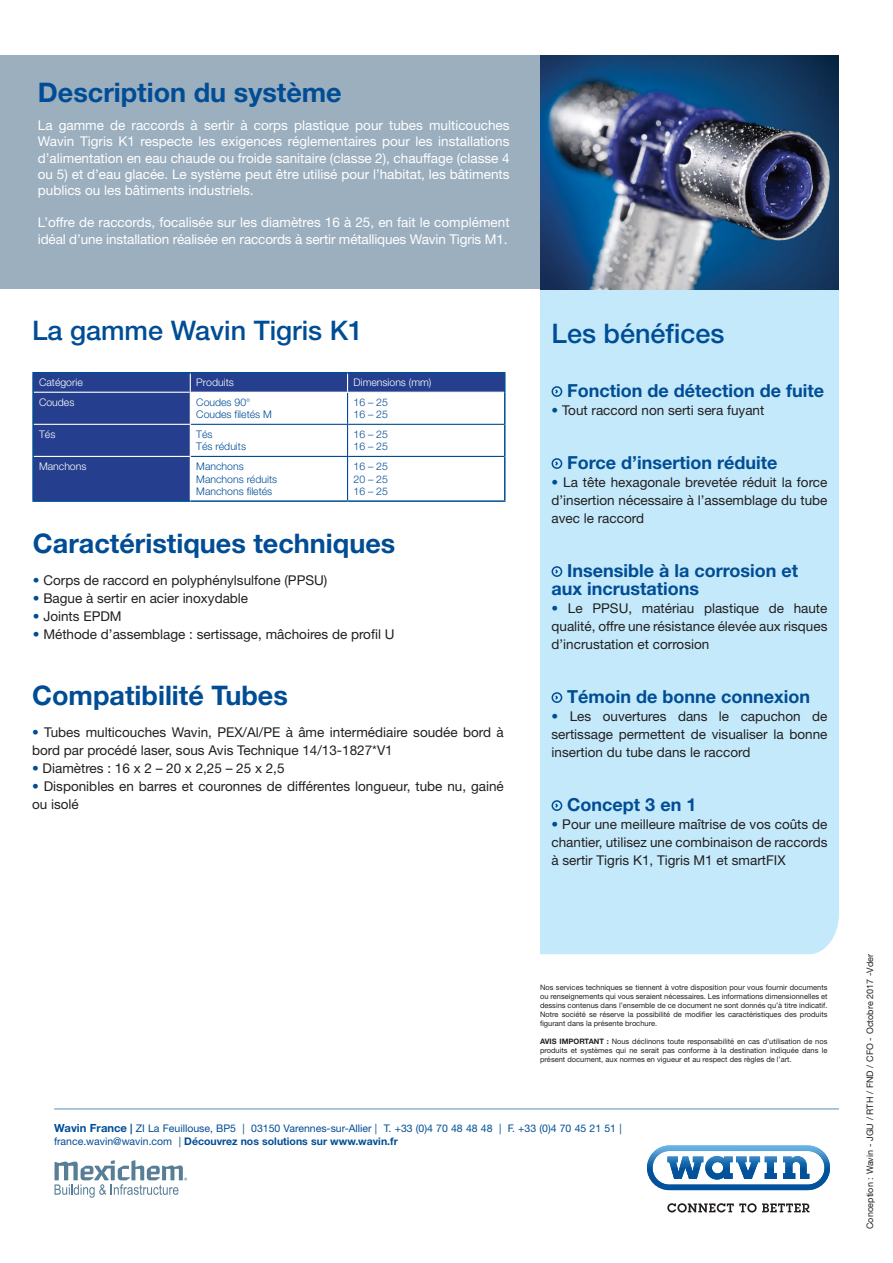
<style>
.page{position:relative;width:893px;height:1263px;background:#fff}
.page>*{position:absolute;margin:0;border:0;box-sizing:border-box;transform-origin:0 0}
.t1{font:700 27px "Helvetica Neue LT";color:#014d95}
.t2{font:500 27px "Helvetica Neue LT";color:#014d95}
.t3{font:700 18px/18px "Helvetica Neue LT";color:#014d95}
.t4{font:13.5px/18px "Helvetica Neue LT";color:#231f20;text-align:justify}
.t5{font:13.5px/16.2px "Helvetica Neue LT";color:#fff;text-align:justify}
.t6{font:300 10.5px "Helvetica Neue LT Pro";color:#014d95}
.Normaal{font:10.5px "Helvetica Neue LT";color:#014d95}
.Normaal-2{font:700 10.5px "Helvetica Neue LT Pro";color:#014d95}
.t7{font:300 10.5px "Helvetica Neue LT Pro";color:#fff}
.t8{font:9px "Helvetica Neue LT";color:#231f20}
.t9{font:7.5px/9px "Helvetica Neue LT";color:#231f20;text-align:justify}
.s1{color:#014d95}
.s2{font-weight:700}
.s3{font-family:"Helvetica Neue LT Pro";font-weight:700;font-size:11.25px}
.s4{font-family:"Helvetica Neue LT Pro";font-weight:700}
.s5{font-family:"Helvetica Neue LT";font-weight:400}
</style>
<div class="page">
<div style="left:0;top:56px;width:540px;height:233px;background:#9bafbf"></div>
<svg style="left:667px;top:1203px;width:142px;height:9px"></svg>
<svg style="left:647px;top:1145px;width:183px;height:45px"></svg>
<hr style="left:54px;top:1108px;width:785px;height:1px;background:#07549d">
<svg style="left:55px;top:1160px;width:132px;height:38px"></svg>
<div style="left:540px;top:289px;width:299px;height:665px;background:#c3e9fa"></div>
<div style="left:552px;top:386px;width:10px;height:11px;border:2px solid #014d95;border-radius:50%"></div>
<svg style="left:554px;top:388px;width:5px;height:7px"></svg>
<div style="left:552px;top:458px;width:10px;height:11px;border:2px solid #014d95;border-radius:50%"></div>
<svg style="left:554px;top:460px;width:5px;height:7px"></svg>
<div style="left:552px;top:566px;width:10px;height:11px;border:2px solid #014d95;border-radius:50%"></div>
<svg style="left:554px;top:568px;width:5px;height:7px"></svg>
<div style="left:552px;top:692px;width:10px;height:11px;border:2px solid #014d95;border-radius:50%"></div>
<svg style="left:554px;top:694px;width:5px;height:7px"></svg>
<div style="left:552px;top:800px;width:10px;height:11px;border:2px solid #014d95;border-radius:50%"></div>
<svg style="left:554px;top:802px;width:5px;height:7px"></svg>
<img style="left:540px;top:56px;width:299px;height:233px">
<svg style="left:34px;top:373px;width:470px;height:127px;fill:#253f8e"></svg>
<svg style="left:190px;top:373px;width:158px;height:127px"></svg>
<hr style="left:34px;top:392px;width:156px;height:1px;background:#fff">
<hr style="left:34px;top:424px;width:156px;height:1px;background:#fff">
<hr style="left:34px;top:456px;width:156px;height:1px;background:#fff">
<hr style="left:347px;top:393px;width:1px;height:31px;background:#014d95">
<hr style="left:191px;top:424px;width:157px;height:1px;background:#014d95">
<hr style="left:347px;top:425px;width:1px;height:31px;background:#014d95">
<hr style="left:191px;top:456px;width:157px;height:1px;background:#014d95">
<hr style="left:347px;top:457px;width:1px;height:43px;background:#014d95">
<hr style="left:348px;top:424px;width:156px;height:1px;background:#014d95">
<hr style="left:348px;top:456px;width:156px;height:1px;background:#014d95">
<hr style="left:32px;top:372px;width:158px;height:1px;background:#014d95">
<svg style="left:32px;top:373px;width:2px;height:19px"></svg>
<hr style="left:190px;top:372px;width:158px;height:1px;background:#014d95">
<hr style="left:348px;top:372px;width:158px;height:1px;background:#014d95">
<svg style="left:504px;top:373px;width:2px;height:19px"></svg>
<hr style="left:32px;top:392px;width:2px;height:32px;background:#014d95">
<hr style="left:504px;top:392px;width:2px;height:32px;background:#014d95">
<hr style="left:32px;top:424px;width:2px;height:32px;background:#014d95">
<hr style="left:504px;top:424px;width:2px;height:32px;background:#014d95">
<hr style="left:32px;top:456px;width:2px;height:44px;background:#014d95">
<hr style="left:504px;top:456px;width:2px;height:44px;background:#014d95">
<hr style="left:32px;top:500px;width:158px;height:2px;background:#014d95">
<hr style="left:348px;top:500px;width:158px;height:2px;background:#014d95">
<hr style="left:190px;top:500px;width:158px;height:2px;background:#014d95">
<hr style="left:190px;top:392px;width:157px;height:1px;background:#fff">
<hr style="left:190px;top:393px;width:1px;height:31px;background:#fff">
<hr style="left:190px;top:424px;width:1px;height:32px;background:#fff">
<hr style="left:190px;top:456px;width:1px;height:44px;background:#fff">
<hr style="left:347px;top:392px;width:157px;height:1px;background:#fff">
<p class="t1" style="left:38px;top:76px;width:305px">Description du système</p>
<p class="t5" style="left:38px;top:117px;width:473px">La gamme de raccords à sertir à corps plastique pour tubes multicouches Wavin Tigris K1 respecte les exigences réglementaires pour les installations d’alimentation en eau chaude ou froide sanitaire (classe 2), chauffage (classe 4 ou 5) et d’eau glacée. Le système peut être utilisé pour l’habitat, les bâtiments publics ou les bâtiments industriels.</p>
<p class="t5" style="left:38px;top:214px;width:473px">L’offre de raccords, focalisée sur les diamètres 16 à 25, en fait le complément idéal d’une installation réalisée en raccords à sertir métalliques Wavin Tigris M1.</p>
<p class="t2" style="left:32px;top:315px;width:333px">La gamme Wavin Tigris K1</p>
<p class="t7" style="left:39px;top:376px;width:45px">Catégorie</p>
<p class="t7" style="left:196px;top:376px;width:39px">Produits</p>
<p class="t7" style="left:354px;top:376px;width:79px">Dimensions (mm)</p>
<p class="t7" style="left:39px;top:396px;width:37px">Coudes</p>
<p class="t6" style="left:196px;top:396px;width:56px">Coudes 90°</p>
<p class="t6" style="left:196px;top:408px;width:77px">Coudes filetés M</p>
<p class="t6" style="left:354px;top:396px;width:36px">16 – 25</p>
<p class="t6" style="left:354px;top:408px;width:36px">16 – 25</p>
<p class="t7" style="left:39px;top:428px;width:18px">Tés</p>
<p class="t6" style="left:196px;top:428px;width:18px">Tés</p>
<p class="t6" style="left:196px;top:440px;width:51px">Tés réduits</p>
<p class="t7" style="left:39px;top:460px;width:49px">Manchons</p>
<p class="t6" style="left:196px;top:460px;width:49px">Manchons</p>
<p class="t6" style="left:196px;top:472px;width:82px">Manchons réduits</p>
<p class="t6" style="left:196px;top:485px;width:78px">Manchons filetés</p>
<p class="t6" style="left:354px;top:428px;width:36px">16 – 25</p>
<p class="t6" style="left:354px;top:440px;width:36px">16 – 25</p>
<p class="t6" style="left:354px;top:460px;width:36px">16 – 25</p>
<p class="t6" style="left:354px;top:472px;width:36px">20 – 25</p>
<p class="t6" style="left:354px;top:485px;width:36px">16 – 25</p>
<p class="t1" style="left:33px;top:526px;width:364px">Caractéristiques techniques</p>
<p class="t4" style="left:33px;top:571px;width:296px"><span class="s1">•</span> Corps de raccord en polyphénylsulfone (PPSU)</p>
<p class="t4" style="left:33px;top:589px;width:217px"><span class="s1">•</span> Bague à sertir en acier inoxydable</p>
<p class="t4" style="left:33px;top:607px;width:90px"><span class="s1">•</span> Joints EPDM</p>
<p class="t4" style="left:33px;top:625px;width:363px"><span class="s1">•</span> Méthode d’assemblage : sertissage, mâchoires de profil U</p>
<p class="t1" style="left:32px;top:678px;width:257px">Compatibilité Tubes</p>
<p class="t4" style="left:32px;top:723px;width:473px"><span class="s1">•</span> Tubes multicouches Wavin, PEX/Al/PE à âme intermédiaire soudée bord à bord par procédé laser, sous Avis Technique 14/13-1827*V1</p>
<p class="t4" style="left:32px;top:759px;width:254px"><span class="s1">•</span> Diamètres : 16 x 2 – 20 x 2,25 – 25 x 2,5</p>
<p class="t4" style="left:32px;top:777px;width:473px"><span class="s1">•</span> Disponibles en barres et couronnes de différentes longueur, tube nu, gainé ou isolé</p>
<p class="t2" style="left:552px;top:317px;width:175px">Les bénéfices</p>
<p class="t3" style="left:567px;top:381px;width:258px">Fonction de détection de fuite</p>
<p class="t4" style="left:552px;top:401px;width:214px"><span class="s1">•</span> Tout raccord non serti sera fuyant</p>
<p class="t3" style="left:567px;top:453px;width:212px">Force d’insertion réduite</p>
<p class="t4" style="left:552px;top:473px;width:277px"><span class="s1">•</span> La tête hexagonale brevetée réduit la force d’insertion nécessaire à l’assemblage du tube avec le raccord</p>
<p class="t3" style="left:552px;top:561px;width:248px;text-indent:16px">Insensible à la corrosion et aux incrustations</p>
<p class="t4" style="left:552px;top:599px;width:277px"><span class="s1">•</span> Le PPSU, matériau plastique de haute qualité, offre une résistance élevée aux risques d’incrustation et corrosion</p>
<p class="t3" style="left:567px;top:687px;width:244px">Témoin de bonne connexion</p>
<p class="t4" style="left:552px;top:707px;width:277px"><span class="s1">•</span> Les ouvertures dans le capuchon de sertissage permettent de visualiser la bonne insertion du tube dans le raccord</p>
<p class="t3" style="left:567px;top:795px;width:131px">Concept 3 en 1</p>
<p class="t4" style="left:552px;top:815px;width:277px"><span class="s1">•</span> Pour une meilleure maîtrise de vos coûts de chantier, utilisez une combinaison de raccords à sertir Tigris K1, Tigris M1 et smartFIX</p>
<p class="t9" style="left:540px;top:982px;width:289px">Nos services techniques se tiennent à votre disposition pour vous fournir documents ou renseignements qui vous seraient nécessaires. Les informations dimensionnelles et dessins contenus dans l’ensemble de ce document ne sont donnés qu’à titre indicatif.</p>
<p class="t9" style="left:540px;top:1009px;width:289px">Notre société se réserve la possibilité de modifier les caractéristiques des produits figurant dans la présente brochure.</p>
<p class="t9" style="left:540px;top:1036px;width:289px"><span class="s2">AVIS IMPORTANT :</span> Nous déclinons toute responsabilité en cas d’utilisation de nos produits et systèmes qui ne serait pas conforme à la destination indiquée dans le présent document, aux normes en vigueur et au respect des règles de l’art.</p>
<p class="Normaal" style="left:54px;top:1122px;width:569px"><span class="s3">Wavin France</span> <span class="s4">|</span> ZI La Feuillouse, BP5 | 03150 Varennes-sur-Allier | T. +33 (0)4 70 48 48 48 | F. +33 (0)4 70 45 21 51 |</p>
<p class="Normaal-2" style="left:54px;top:1134px;width:345px"><span class="s5">france.wavin@wavin.com |</span> Découvrez nos solutions sur www.wavin.fr</p>
<p class="t8" style="left:864px;top:1229px;width:277px;rotate:-90deg">Conception : Wavin - JGU / RTH / FND / CFO - Octobre 2017 -Vder</p>
</div>
